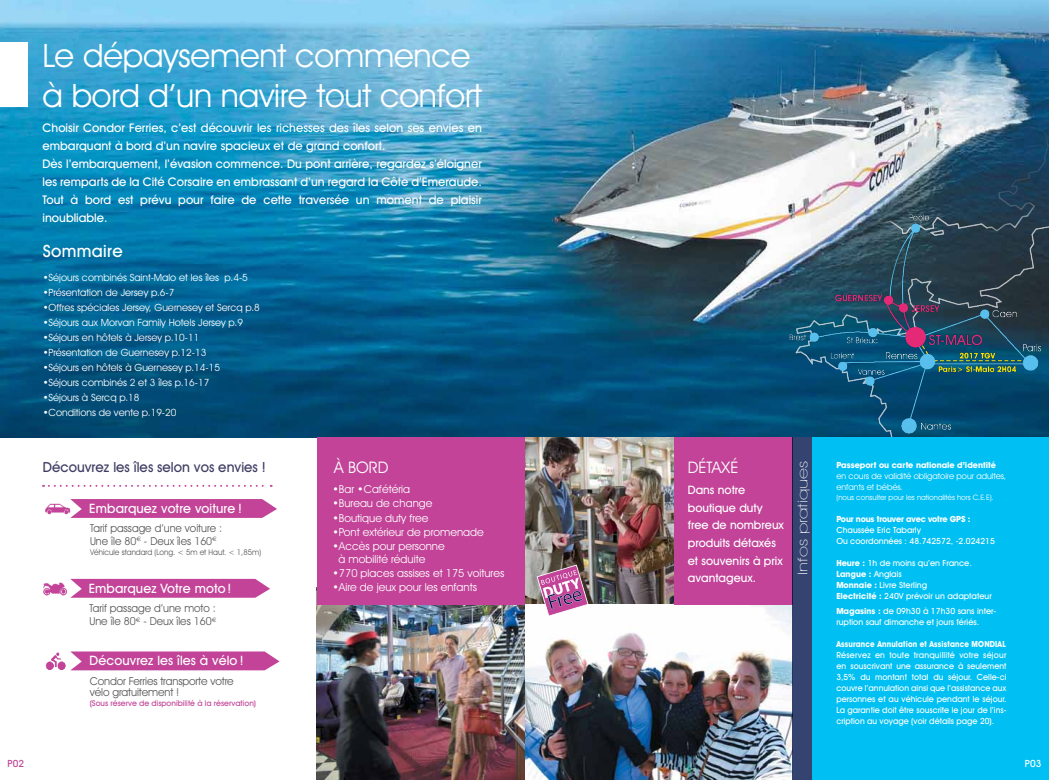
<style>
.page{position:relative;width:1049px;height:780px;background:#fff}
.page>*{position:absolute;margin:0;border:0;box-sizing:border-box;transform-origin:0 0}
.t1{font:32.4px/39.6px "Avant Garde IT Cby BT";letter-spacing:-.005em;color:#fff}
.t2{font:500 17px "Avant Garde IT Cby BT";letter-spacing:.02em;color:#fff}
.t3{font:16px "Avant Garde IT Cby BT";color:#fff}
.t4{font:500 14px "Avant Garde IT Cby BT";color:#3f3d63}
.t5{font:200 13.5px "Avant Garde IT Cby BT";color:#fff;scale:1.33 1}
.t6{font:500 13px "Avant Garde IT Cby BT";letter-spacing:.01em;color:#fff}
.t7{font:500 12px/18px "Avant Garde IT Cby BT";color:#fff}
.t8{font:500 11.7px/17.7px "Avant Garde IT Cby BT";color:#fff}
.t9{font:11px/13.2px "Avant Garde IT Cby BT";color:#fff}
.t10{font:11px/13.2px "Avant Garde IT Cby BT";color:#58595b;scale:.96 1}
.t11{font:11px/11.2px "Avant Garde IT Cby BT";color:#58595b}
.t12{font:10px "Avant Garde IT Cby BT";color:#fff}
.t13{font:500 9.9px "Avant Garde IT Cby BT";color:#c24398}
.t14{font:500 9.9px "Avant Garde IT Cby BT";color:#fff}
.t15{font:500 8.5px/11px "Avant Garde IT Cby BT";color:#fff}
.t16{font:8.5px/11px "Avant Garde IT Cby BT";color:#fff}
.t17{font:700 8.5px "Avant Garde IT Cby BT";letter-spacing:.02em;color:#fff;scale:.89 1}
.t18{font:700 8.5px "Avant Garde IT Cby BT";color:#fff}
.t19{font:700 8.5px "Avant Garde IT Cby BT";letter-spacing:-.02em;color:#fff}
.t20{font:500 8px "Avant Garde IT Cby BT";color:#c24398}
.t21{font:8px "Avant Garde IT Cby BT";color:#58595b;scale:.96 1}
.t22{font:7.5px "Avant Garde IT Cby BT";color:#fff}
.s1{font-weight:700}
</style>
<div class="page">
<img style="left:0;top:0;width:1049px;height:437px">
<img style="left:524px;top:437px;width:268px;height:343px">
<img style="left:317px;top:604px;width:207px;height:176px">
<div style="left:317px;top:437px;width:207px;height:167px;background:#c24398"></div>
<div style="left:674px;top:437px;width:118px;height:167px;background:#c24398"></div>
<svg style="left:537px;top:564px;width:51px;height:52px"></svg>
<img style="left:45px;top:652px;width:21px;height:17px">
<svg style="left:70px;top:651px;width:210px;height:19px;background:#c753a1"></svg>
<img style="left:43px;top:578px;width:34px;height:18px">
<svg style="left:70px;top:579px;width:200px;height:18px;background:#c64f9e"></svg>
<img style="left:45px;top:503px;width:25px;height:12px">
<svg style="left:70px;top:499px;width:207px;height:19px;background:#c6509f"></svg>
<div style="left:0;top:43px;width:27px;height:64px;background:#fff"></div>
<img style="left:786px;top:116px;width:263px;height:321px">
<svg style="left:43px;top:485px;width:229px;height:2px"></svg>
<div style="left:792px;top:437px;width:20px;height:343px;background:#354370"></div>
<div style="left:812px;top:437px;width:237px;height:343px;background:#00c0f3"></div>
<h1 class="t1" style="left:43px;top:36px;width:441px">Le dépaysement commence à bord d’un navire tout confort</h1>
<p class="t7" style="left:43px;top:118px;width:441px">Choisir Condor Ferries, c’est découvrir les richesses des îles selon ses envies en embarquant à bord d’un navire spacieux et de grand confort.<br>Dès l’embarquement, l’évasion commence. Du pont arrière, regardez s’éloigner les remparts de la Cité Corsaire en embrassant d’un regard la Côte d’Emeraude.<br>Tout à bord est prévu pour faire de cette traversée un moment de plaisir inoubliable.</p>
<h2 class="t2" style="left:43px;top:240px;width:82px">Sommaire</h2>
<p class="t12" style="left:43px;top:271px;width:207px"><span class="s1">•</span>Séjours combinés Saint-Malo et les îles p.4-5</p>
<p class="t12" style="left:43px;top:286px;width:133px">•Présentation de Jersey p.6-7</p>
<p class="t12" style="left:43px;top:301px;width:219px">•Offres spéciales Jersey, Guernesey et Sercq p.8</p>
<p class="t12" style="left:43px;top:316px;width:202px">•Séjours aux Morvan Family Hotels Jersey p.9</p>
<p class="t12" style="left:43px;top:331px;width:158px">•Séjours en hôtels à Jersey p.10-11</p>
<p class="t12" style="left:43px;top:346px;width:165px">•Présentation de Guernesey p.12-13</p>
<p class="t12" style="left:43px;top:361px;width:179px">•Séjours en hôtels à Guernesey p.14-15</p>
<p class="t12" style="left:43px;top:376px;width:168px">•Séjours combinés 2 et 3 îles p.16-17</p>
<p class="t12" style="left:43px;top:391px;width:98px">•Séjours à Sercq p.18</p>
<p class="t12" style="left:43px;top:406px;width:135px">•Conditions de vente p.19-20</p>
<h3 class="t4" style="left:43px;top:458px;width:224px">Découvrez les îles selon vos envies !</h3>
<h3 class="t3" style="left:688px;top:458px;width:50px">Détaxé</h3>
<h3 class="t3" style="left:334px;top:458px;width:34px">À bord</h3>
<h3 class="t6" style="left:89px;top:500px;width:154px">Embarquez votre voiture !</h3>
<p class="t10" style="left:90px;top:521px;width:139px">Tarif passage d’une voiture :<br>Une île 80<sup>E</sup> - Deux îles 160<sup>E</sup></p>
<p class="t21" style="left:90px;top:546px;width:180px">Véhicule standard (Long. &lt; 5m et Haut. &lt; 1,85m)</p>
<h3 class="t6" style="left:89px;top:580px;width:144px">Embarquez Votre moto !</h3>
<p class="t10" style="left:89px;top:601px;width:134px">Tarif passage d’une moto :<br>Une île 80<sup>E</sup> - Deux îles 160<sup>E</sup></p>
<h3 class="t6" style="left:90px;top:652px;width:156px">Découvrez les îles à vélo !</h3>
<p class="t11" style="left:90px;top:675px;width:146px">Condor Ferries transporte votre vélo gratuitement !</p>
<p class="t20" style="left:90px;top:698px;width:168px">(Sous réserve de disponibilité à la réservation)</p>
<p class="t9" style="left:332px;top:483px;width:79px">•Bar •Cafétéria</p>
<p class="t9" style="left:332px;top:497px;width:101px">•Bureau de change</p>
<p class="t9" style="left:332px;top:511px;width:98px">•Boutique duty free</p>
<p class="t9" style="left:332px;top:525px;width:153px">•Pont extérieur de promenade</p>
<p class="t9" style="left:339px;top:539px;width:108px;text-indent:-6px">•Accès pour personne à mobilité réduite</p>
<p class="t9" style="left:332px;top:566px;width:173px">•770 places assises et 175 voitures</p>
<p class="t9" style="left:332px;top:580px;width:146px">•Aire de jeux pour les enfants</p>
<h3 class="t8" style="left:688px;top:481px;width:98px">Dans notre boutique duty free de nombreux produits détaxés et souvenirs à prix avantageux.</h3>
<h3 class="t5" style="left:794px;top:574px;width:87px;rotate:-90deg">Infos pratiques</h3>
<p class="t13" style="left:8px;top:757px;width:18px">P02</p>
<p class="t18" style="left:836px;top:459px;width:161px">Passeport ou carte nationale d’identité</p>
<p class="t16" style="left:836px;top:470px;width:171px">en cours de validité obligatoire pour adultes, enfants et bébés.</p>
<p class="t22" style="left:836px;top:492px;width:159px">(nous consulter pour les nationalités hors C.E.E).</p>
<p class="t19" style="left:836px;top:513px;width:136px">Pour nous trouver avec votre GPS :</p>
<p class="t15" style="left:836px;top:524px;width:160px">Chaussée Eric Tabarly<br>Ou coordonnées : 48.742572, -2.024215</p>
<p class="t15" style="left:836px;top:557px;width:157px"><span class="s1">Heure :</span> 1h de moins qu’en France.<br><span class="s1">Langue :</span> Anglais<br><span class="s1">Monnaie :</span> Livre Sterling<br><span class="s1">Electricité :</span> 240V prévoir un adaptateur</p>
<p class="t15" style="left:836px;top:605px;width:161px"><span class="s1">Magasins :</span> de 09h30 à 17h30 sans inter&shy;ruption sauf dimanche et jours fériés.</p>
<p class="t17" style="left:836px;top:638px;width:192px">Assurance Annulation et Assistance MONDIAL</p>
<p class="t15" style="left:836px;top:649px;width:172px;text-align:justify">Réservez en toute tranquillité votre séjour en souscrivant une assurance à seulement 3,5% du montant total du séjour. Celle-ci couvre l’annulation ainsi que l’assistance aux personnes et au véhicule pendant le séjour.<br>La garantie doit être souscrite le jour de l’ins&shy;cription au voyage (voir détails page 20).</p>
<p class="t14" style="left:1025px;top:757px;width:18px">P03</p>
</div>
